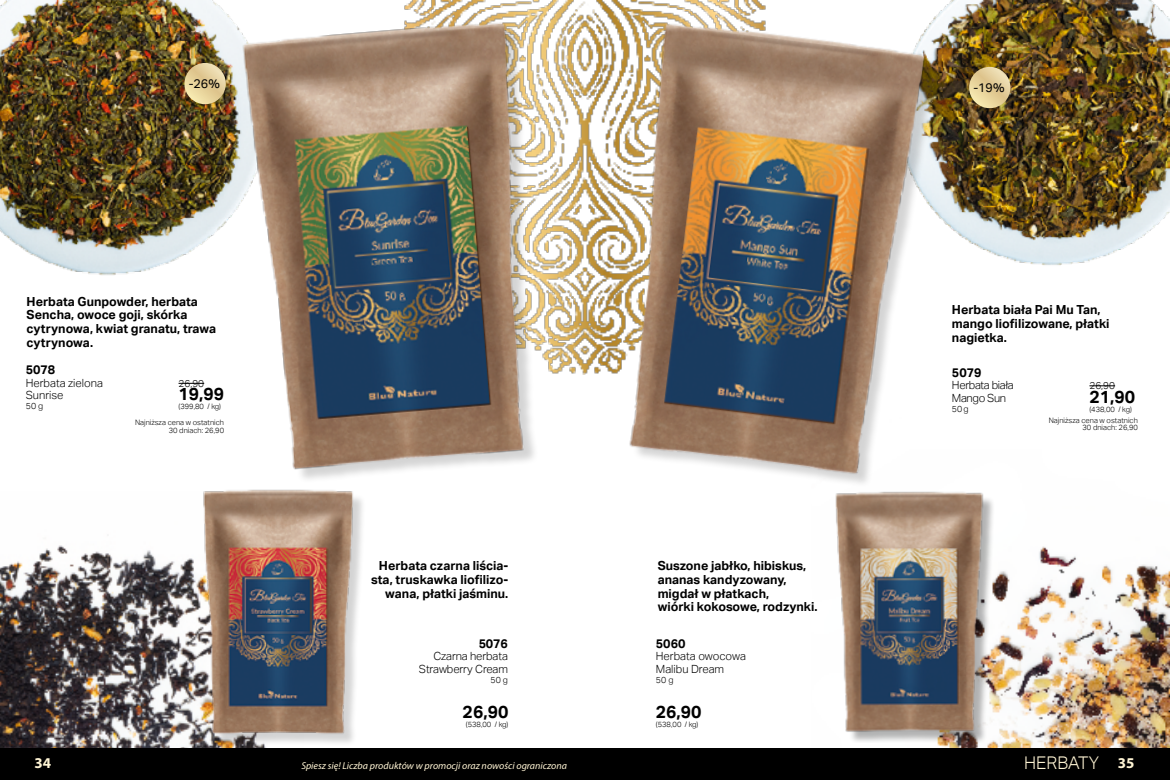
<style>
.page{position:relative;width:1170px;height:780px;background:#fff}
.page>*{position:absolute;margin:0;border:0;box-sizing:border-box;transform-origin:0 0}
.t1{font:700 17.5px "Aktiv Grotesk";color:#000}
.t2{font:300 17.5px "Aktiv Grotesk";color:#fff5d5}
.t3{font:700 15px "Myriad Pro";color:#fff5d5}
.t4{font:700 12.5px/13.8px "Aktiv Grotesk";color:#000}
.t5{font:12.5px "Aktiv Grotesk";color:#000}
.t6{font:300 11.25px/12.5px "Aktiv Grotesk";letter-spacing:-.01em;color:#000}
.t7{font:300 11.25px/12.5px "Aktiv Grotesk";letter-spacing:-.03em;color:#000}
.t8{font:italic 10px "Myriad Pro";color:#fff5d5}
.t9{font:300 10px "Aktiv Grotesk";color:#000}
.t10{font:300 8.75px "Aktiv Grotesk";letter-spacing:.015em;color:#000}
.t11{font:300 7.5px/7.5px "Aktiv Grotesk";color:#000;text-align:right}
.s1{font-family:"Myriad Pro";font-weight:700;font-size:15px}
</style>
<div class="page">
<img style="left:0;top:545px;width:191px;height:203px">
<img style="left:996px;top:546px;width:173px;height:202px">
<img style="left:569px;top:0;width:16px;height:374px">
<img style="left:0;top:0;width:219px;height:275px">
<img style="left:951px;top:0;width:218px;height:266px">
<img style="left:837px;top:492px;width:159px;height:256px">
<img style="left:191px;top:491px;width:171px;height:257px">
<svg style="left:178px;top:383px;width:26px;height:1px"></svg>
<svg style="left:184px;top:63px;width:42px;height:41px"></svg>
<svg style="left:1089px;top:385px;width:25px;height:1px"></svg>
<svg style="left:969px;top:67px;width:41px;height:41px"></svg>
<img style="left:219px;top:0;width:350px;height:535px">
<img style="left:585px;top:0;width:366px;height:541px">
<div style="left:0;top:748px;width:1169px;height:32px;background:#000"></div>
<p class="t5" style="left:189px;top:76px;width:33px">-26%</p>
<p class="t5" style="left:973px;top:80px;width:33px">-19%</p>
<p class="t4" style="left:27px;top:294px;width:191px">Herbata Gunpowder, herbata<br>Sencha, owoce goji, skórka cytrynowa, kwiat granatu, trawa cytrynowa.</p>
<p class="t4" style="left:951px;top:303px;width:159px">Herbata biała Pai Mu Tan, mango liofilizowane, płatki nagietka.</p>
<p class="t4" style="left:26px;top:363px;width:31px">5078</p>
<p class="t6" style="left:26px;top:376px;width:79px">Herbata zielona<br>Sunrise</p>
<p class="t10" style="left:26px;top:401px;width:19px">50 g</p>
<p class="t9" style="left:178px;top:377px;width:27px">26,90</p>
<h1 class="t1" style="left:178px;top:384px;width:47px">19,99</h1>
<p class="t11" style="left:178px;top:403px;width:44px">(399,80 / kg)</p>
<p class="t11" style="left:135px;top:419px;width:91px">Najniższa cena w ostatnich<br>30 dniach: 26,90</p>
<p class="t4" style="left:371px;top:558px;width:139px;text-align:right">Herbata czarna liścia&shy;sta, truskawka liofilizo&shy;wana, płatki jaśminu.</p>
<p class="t4" style="left:478px;top:636px;width:31px">5076</p>
<p class="t6" style="left:419px;top:650px;width:91px;text-align:right">Czarna herbata<br>Strawberry Cream</p>
<p class="t10" style="left:490px;top:674px;width:19px">50 g</p>
<h1 class="t1" style="left:462px;top:701px;width:47px">26,90</h1>
<p class="t11" style="left:466px;top:720px;width:44px">(538,00 / kg)</p>
<p class="t4" style="left:657px;top:558px;width:161px">Suszone jabłko, hibiskus, ananas kandyzowany, migdał w płatkach,<br>wiórki kokosowe, rodzynki.</p>
<p class="t4" style="left:656px;top:636px;width:31px">5060</p>
<p class="t6" style="left:656px;top:650px;width:92px">Herbata owocowa<br>Malibu Dream</p>
<p class="t10" style="left:656px;top:674px;width:19px">50 g</p>
<h1 class="t1" style="left:656px;top:701px;width:47px">26,90</h1>
<p class="t11" style="left:656px;top:720px;width:44px">(538,00 / kg)</p>
<p class="t4" style="left:951px;top:365px;width:31px">5079</p>
<p class="t7" style="left:951px;top:379px;width:63px">Herbata biała<br>Mango Sun</p>
<p class="t10" style="left:951px;top:403px;width:18px">50 g</p>
<p class="t9" style="left:1089px;top:380px;width:27px">26,90</p>
<h1 class="t1" style="left:1089px;top:386px;width:47px">21,90</h1>
<p class="t11" style="left:1089px;top:405px;width:44px">(438,00 / kg)</p>
<p class="t11" style="left:1048px;top:416px;width:91px">Najniższa cena w ostatnich<br>30 dniach: 26,90</p>
<p class="t3" style="left:35px;top:753px;width:18px">34</p>
<p class="t8" style="left:301px;top:759px;width:267px">Spiesz się! Liczba produktów w promocji oraz nowości ograniczona</p>
<h1 class="t2" style="left:1024px;top:753px;width:112px">HERBATY <span class="s1">35</span></h1>
</div>
